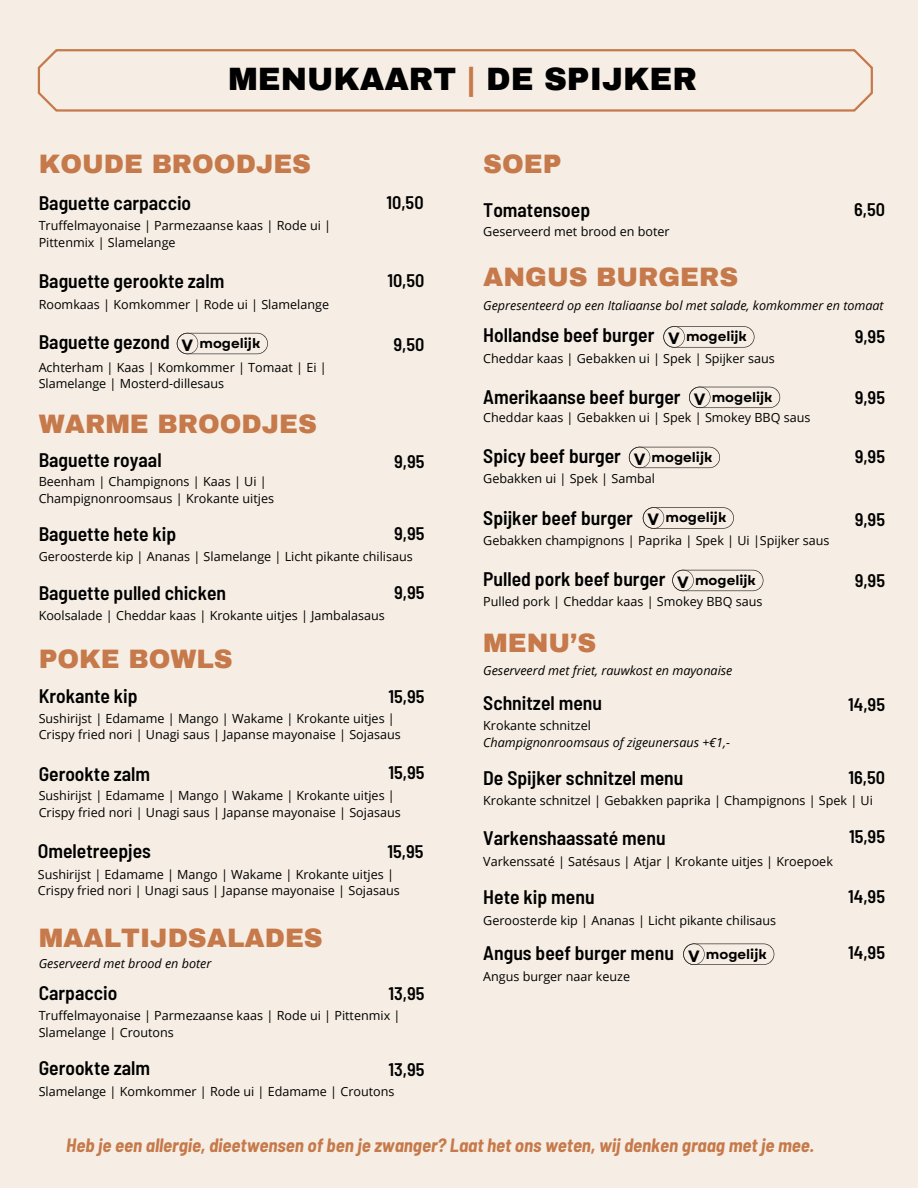
<style>
.page{position:relative;width:918px;height:1188px;background:#f6eee4}
.page>*{position:absolute;margin:0;border:0;box-sizing:border-box;transform-origin:0 0}
.t1{font:900 31.65px "Archivo";color:#000}
.t2{font:900 26.1px "Archivo";color:#c6794a}
.t3{font:600 semi-condensed 19.65px "Barlow";color:#000}
.t4{font:italic 700 semi-condensed 18.75px "Barlow";color:#c6794a}
.t5{font:600 semi-condensed 18.15px "Barlow";color:#000}
.t6{font:700 16.35px "Garet";color:#000}
.t7{font:700 13.35px "Garet";color:#000}
.t8{font:12.6px/16.8px "Open Sans";color:#000}
.t9{font:italic 12.6px "Open Sans";color:#000}
.s1{color:#c6794a}
</style>
<div class="page">
<svg style="left:38px;top:49px;width:835px;height:63px"></svg>
<svg style="left:663px;top:326px;width:92px;height:22px"></svg>
<svg style="left:689px;top:387px;width:91px;height:21px"></svg>
<svg style="left:629px;top:447px;width:91px;height:21px"></svg>
<svg style="left:643px;top:507px;width:91px;height:22px"></svg>
<svg style="left:672px;top:570px;width:91px;height:21px"></svg>
<svg style="left:683px;top:944px;width:91px;height:21px"></svg>
<svg style="left:177px;top:333px;width:91px;height:21px"></svg>
<p class="t1" style="left:228px;top:62px;width:470px">MENUKAART <span class="s1">|</span> DE SPIJKER</p>
<p class="t2" style="left:39px;top:150px;width:274px">KOUDE BROODJES</p>
<h3 class="t2" style="left:483px;top:150px;width:80px">SOEP</h3>
<h3 class="t3" style="left:483px;top:197px;width:108px">Tomatensoep</h3>
<p class="t3" style="left:39px;top:190px;width:154px">Baguette carpaccio</p>
<h3 class="t5" style="left:854px;top:198px;width:32px">6,50</h3>
<h3 class="t5" style="left:386px;top:191px;width:39px">10,50</h3>
<h3 class="t8" style="left:39px;top:217px;width:294px">Truffelmayonaise | Parmezaanse kaas | Rode ui |</h3>
<p class="t8" style="left:39px;top:233px;width:138px">Pittenmix | Slamelange</p>
<p class="t8" style="left:483px;top:223px;width:188px">Geserveerd met brood en boter</p>
<h3 class="t3" style="left:39px;top:268px;width:187px">Baguette gerookte zalm</h3>
<p class="t8" style="left:39px;top:295px;width:292px">Roomkaas | Komkommer | Rode ui | Slamelange</p>
<h1 class="t3" style="left:39px;top:329px;width:133px">Baguette gezond</h1>
<h3 class="t6" style="left:182px;top:333px;width:13px">V</h3>
<h3 class="t7" style="left:199px;top:334px;width:63px">mogelijk</h3>
<p class="t8" style="left:39px;top:358px;width:290px">Achterham | Kaas | Komkommer | Tomaat | Ei |<br>Slamelange | Mosterd-dillesaus</p>
<p class="t2" style="left:39px;top:410px;width:280px">WARME BROODJES</p>
<p class="t3" style="left:39px;top:447px;width:124px">Baguette royaal</p>
<h3 class="t8" style="left:39px;top:473px;width:237px">Beenham | Champignons | Kaas | Ui |<br>Champignonroomsaus | Krokante uitjes</h3>
<p class="t3" style="left:39px;top:522px;width:139px">Baguette hete kip</p>
<p class="t5" style="left:387px;top:269px;width:39px">10,50</p>
<p class="t5" style="left:394px;top:333px;width:32px">9,50</p>
<h3 class="t5" style="left:394px;top:449px;width:32px">9,95</h3>
<h3 class="t5" style="left:394px;top:522px;width:32px">9,95</h3>
<h3 class="t8" style="left:39px;top:548px;width:376px">Geroosterde kip | Ananas | Slamelange | Licht pikante chilisaus</h3>
<h3 class="t3" style="left:39px;top:580px;width:189px">Baguette pulled chicken</h3>
<h3 class="t8" style="left:39px;top:607px;width:348px">Koolsalade | Cheddar kaas | Krokante uitjes | Jambalasaus</h3>
<p class="t5" style="left:394px;top:581px;width:32px">9,95</p>
<h3 class="t2" style="left:39px;top:645px;width:196px">POKE BOWLS</h3>
<p class="t3" style="left:39px;top:684px;width:101px">Krokante kip</p>
<p class="t5" style="left:388px;top:685px;width:38px">15,95</p>
<h3 class="t8" style="left:39px;top:709px;width:364px">Sushirijst | Edamame | Mango | Wakame | Krokante uitjes |<br>Crispy fried nori | Unagi saus | Japanse mayonaise | Sojasaus</h3>
<p class="t3" style="left:39px;top:761px;width:113px">Gerookte zalm</p>
<p class="t5" style="left:388px;top:761px;width:38px">15,95</p>
<p class="t8" style="left:39px;top:787px;width:358px">Sushirijst | Edamame | Mango | Wakame | Krokante uitjes |</p>
<p class="t8" style="left:39px;top:804px;width:364px">Crispy fried nori | Unagi saus | Japanse mayonaise | Sojasaus</p>
<p class="t3" style="left:38px;top:839px;width:115px">Omeletreepjes</p>
<h4 class="t5" style="left:388px;top:839px;width:38px">15,95</h4>
<h3 class="t8" style="left:38px;top:865px;width:364px">Sushirijst | Edamame | Mango | Wakame | Krokante uitjes |<br>Crispy fried nori | Unagi saus | Japanse mayonaise | Sojasaus</h3>
<h4 class="t2" style="left:39px;top:924px;width:286px">MAALTIJDSALADES</h4>
<h3 class="t9" style="left:39px;top:955px;width:174px">Geserveerd met brood en boter</h3>
<h3 class="t3" style="left:39px;top:980px;width:80px">Carpaccio</h3>
<p class="t5" style="left:388px;top:982px;width:38px">13,95</p>
<h4 class="t8" style="left:39px;top:1006px;width:363px">Truffelmayonaise | Parmezaanse kaas | Rode ui | Pittenmix |<br>Slamelange | Croutons</h4>
<p class="t3" style="left:39px;top:1056px;width:113px">Gerookte zalm</p>
<p class="t5" style="left:388px;top:1058px;width:38px">13,95</p>
<p class="t8" style="left:39px;top:1083px;width:357px">Slamelange | Komkommer | Rode ui | Edamame | Croutons</p>
<h3 class="t2" style="left:483px;top:263px;width:257px">ANGUS BURGERS</h3>
<h3 class="t9" style="left:483px;top:296px;width:402px">Gepresenteerd op een Italiaanse bol met salade, komkommer en tomaat</h3>
<h3 class="t3" style="left:483px;top:323px;width:173px">Hollandse beef burger</h3>
<p class="t6" style="left:668px;top:327px;width:13px">V</p>
<p class="t7" style="left:686px;top:327px;width:63px">mogelijk</p>
<h4 class="t8" style="left:483px;top:349px;width:293px">Cheddar kaas | Gebakken ui | Spek | Spijker saus</h4>
<p class="t3" style="left:483px;top:384px;width:199px">Amerikaanse beef burger</p>
<h4 class="t6" style="left:694px;top:387px;width:13px">V</h4>
<p class="t7" style="left:712px;top:387px;width:63px">mogelijk</p>
<h3 class="t8" style="left:483px;top:409px;width:329px">Cheddar kaas | Gebakken ui | Spek | Smokey BBQ saus</h3>
<p class="t3" style="left:483px;top:444px;width:139px">Spicy beef burger</p>
<h3 class="t6" style="left:634px;top:447px;width:13px">V</h3>
<p class="t7" style="left:652px;top:448px;width:63px">mogelijk</p>
<p class="t8" style="left:483px;top:470px;width:173px">Gebakken ui | Spek | Sambal</p>
<h3 class="t3" style="left:483px;top:506px;width:151px">Spijker beef burger</h3>
<h3 class="t6" style="left:648px;top:508px;width:13px">V</h3>
<p class="t7" style="left:665px;top:508px;width:63px">mogelijk</p>
<p class="t8" style="left:483px;top:532px;width:348px">Gebakken champignons | Paprika | Spek | Ui |Spijker saus</p>
<h3 class="t3" style="left:483px;top:567px;width:184px">Pulled pork beef burger</h3>
<h3 class="t6" style="left:677px;top:570px;width:13px">V</h3>
<h3 class="t7" style="left:695px;top:571px;width:63px">mogelijk</h3>
<p class="t8" style="left:483px;top:593px;width:281px">Pulled pork | Cheddar kaas | Smokey BBQ saus</p>
<h3 class="t2" style="left:483px;top:629px;width:115px">MENU’S</h3>
<p class="t9" style="left:483px;top:662px;width:251px">Geserveerd met friet, rauwkost en mayonaise</p>
<p class="t3" style="left:483px;top:690px;width:120px">Schnitzel menu</p>
<h3 class="t8" style="left:483px;top:717px;width:109px">Krokante schnitzel</h3>
<p class="t9" style="left:483px;top:733px;width:248px">Champignonroomsaus of zigeunersaus +€1,-</p>
<p class="t3" style="left:483px;top:765px;width:202px">De Spijker schnitzel menu</p>
<p class="t5" style="left:855px;top:325px;width:32px">9,95</p>
<h3 class="t5" style="left:855px;top:386px;width:32px">9,95</h3>
<p class="t5" style="left:855px;top:445px;width:32px">9,95</p>
<h3 class="t5" style="left:855px;top:508px;width:32px">9,95</h3>
<p class="t5" style="left:855px;top:569px;width:32px">9,95</p>
<h4 class="t5" style="left:848px;top:693px;width:38px">14,95</h4>
<p class="t5" style="left:848px;top:766px;width:38px">16,50</p>
<p class="t8" style="left:483px;top:792px;width:391px">Krokante schnitzel | Gebakken paprika | Champignons | Spek | Ui</p>
<h3 class="t3" style="left:483px;top:825px;width:184px">Varkenshaassaté menu</h3>
<h3 class="t5" style="left:849px;top:825px;width:38px">15,95</h3>
<p class="t8" style="left:483px;top:852px;width:351px">Varkenssaté | Satésaus | Atjar | Krokante uitjes | Kroepoek</p>
<p class="t5" style="left:848px;top:885px;width:38px">14,95</p>
<h3 class="t8" style="left:483px;top:912px;width:294px">Geroosterde kip | Ananas | Licht pikante chilisaus</h3>
<h3 class="t5" style="left:848px;top:941px;width:38px">14,95</h3>
<p class="t8" style="left:483px;top:967px;width:148px">Angus burger naar keuze</p>
<p class="t3" style="left:483px;top:884px;width:113px">Hete kip menu</p>
<p class="t3" style="left:483px;top:940px;width:192px">Angus beef burger menu</p>
<h3 class="t6" style="left:688px;top:944px;width:13px">V</h3>
<p class="t7" style="left:706px;top:944px;width:63px">mogelijk</p>
<p class="t4" style="left:66px;top:1133px;width:750px">Heb je een allergie, dieetwensen of ben je zwanger? Laat het ons weten, wij denken graag met je mee.</p>
</div>
